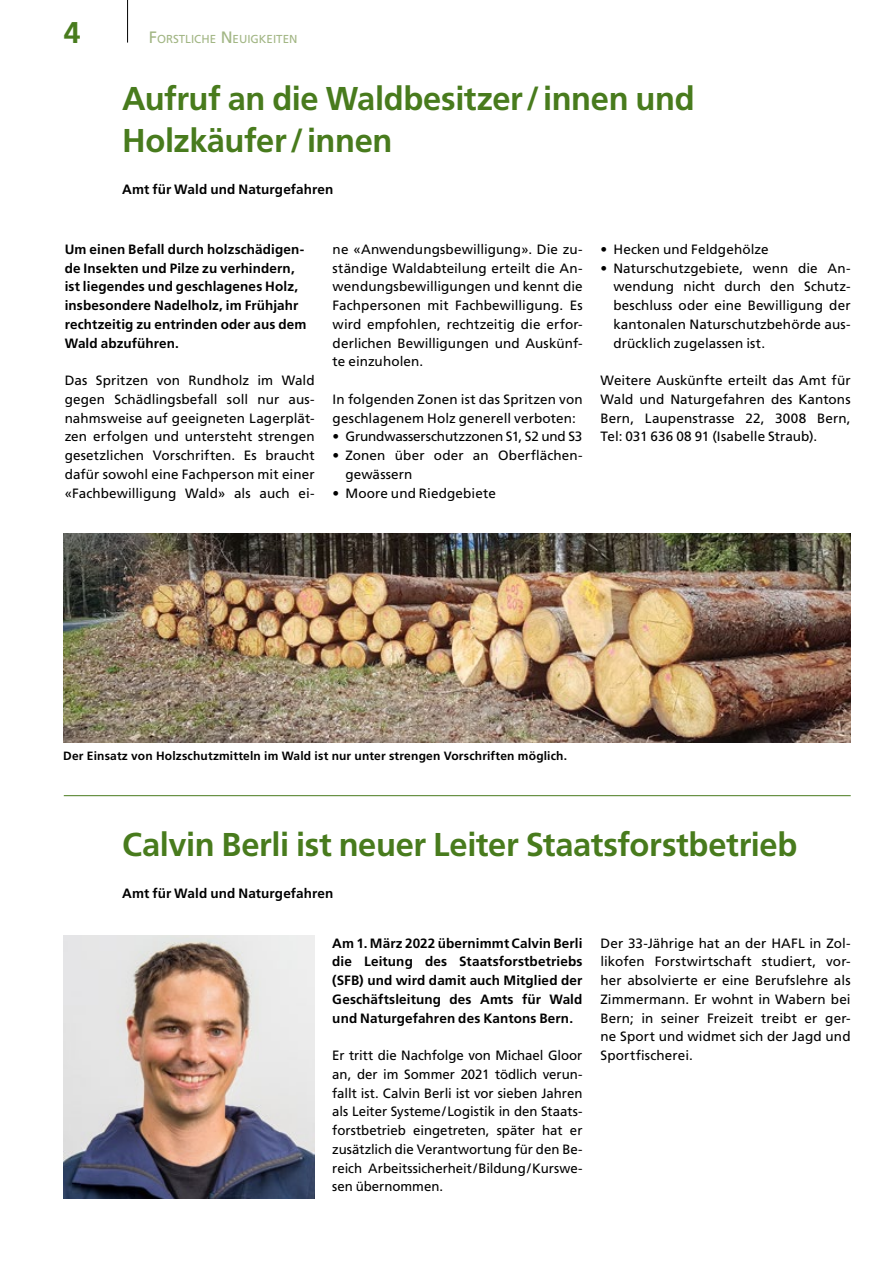
<style>
.page{position:relative;width:893px;height:1263px;background:#fff}
.page>*{position:absolute;margin:0;border:0;box-sizing:border-box;transform-origin:0 0}
.t1{font:700 33px/42px "Frutiger LT Std";letter-spacing:-.01em;color:#487b1d}
.t2{font:700 30px "Frutiger LT Std";color:#487b1d}
.t3{font:13.5px/18.8px "Frutiger LT Std";letter-spacing:.005em;color:#000;text-align:justify}
.t4{font:700 13.5px/18.8px "Frutiger LT Std";letter-spacing:.01em;color:#000;text-align:justify}
.t5{font:700 12px "Frutiger LT Std";letter-spacing:.015em;color:#000}
.t6{font:11.55px "Frutiger LT Std";color:#a2b684}
.s1{font-size:16.5px}
</style>
<div class="page">
<hr style="left:127px;top:0;width:1px;height:43px;background:#000">
<hr style="left:64px;top:795px;width:787px;height:1px;background:#487b1d">
<img style="left:64px;top:935px;width:251px;height:264px">
<img style="left:64px;top:534px;width:786px;height:208px">
<h2 class="t2" style="left:64px;top:14px;width:18px">4</h2>
<p class="t6" style="left:149px;top:32px;width:148px"><span class="s1">F</span>ORSTLICHE <span class="s1">N</span>EUIGKEITEN</p>
<h1 class="t1" style="left:122px;top:77px;width:574px">Aufruf an die Waldbesitzer/innen und<br>Holzkäufer/innen</h1>
<p class="t4" style="left:122px;top:180px;width:213px">Amt für Wald und Naturgefahren</p>
<p class="t4" style="left:65px;top:240px;width:243px;text-align:left">Um einen Befall durch holzschädigen&shy;de Insekten und Pilze zu verhindern, ist liegendes und geschlagenes Holz, insbesondere Nadelholz, im Frühjahr rechtzeitig zu entrinden oder aus dem Wald abzuführen.</p>
<p class="t3" style="left:65px;top:371px;width:252px">Das Spritzen von Rundholz im Wald gegen Schädlingsbefall soll nur aus&shy;nahmsweise auf geeigneten Lagerplät&shy;zen erfolgen und untersteht strengen gesetzlichen Vorschriften. Es braucht dafür sowohl eine Fachperson mit einer «Fachbewilligung Wald» als auch ei-</p>
<p class="t3" style="left:333px;top:240px;width:251px">ne «Anwendungsbewilligung». Die zu&shy;ständige Waldabteilung erteilt die An&shy;wendungsbewilligungen und kennt die Fachpersonen mit Fachbewilligung. Es wird empfohlen, rechtzeitig die erfor&shy;derlichen Bewilligungen und Auskünf&shy;te einzuholen.</p>
<p class="t3" style="left:333px;top:390px;width:251px">In folgenden Zonen ist das Spritzen von geschlagenem Holz generell verboten:</p>
<p class="t3" style="left:333px;top:427px;width:251px">• Grundwasserschutzzonen S1, S2 und S3</p>
<p class="t3" style="left:345px;top:446px;width:238px;text-indent:-13px">• Zonen über oder an Oberflächen&shy;gewässern</p>
<p class="t3" style="left:333px;top:484px;width:165px">• Moore und Riedgebiete</p>
<p class="t3" style="left:601px;top:240px;width:169px">• Hecken und Feldgehölze</p>
<p class="t3" style="left:613px;top:259px;width:239px;text-indent:-13px">• Naturschutzgebiete, wenn die An&shy;wendung nicht durch den Schutz&shy;beschluss oder eine Bewilligung der kantonalen Naturschutzbehörde aus&shy;drücklich zugelassen ist.</p>
<p class="t3" style="left:601px;top:371px;width:251px">Weitere Auskünfte erteilt das Amt für Wald und Naturgefahren des Kantons Bern, Laupenstrasse 22, 3008 Bern, Tel: 031 636 08 91 (Isabelle Straub).</p>
<p class="t5" style="left:63px;top:749px;width:505px">Der Einsatz von Holzschutzmitteln im Wald ist nur unter strengen Vorschriften möglich.</p>
<h1 class="t1" style="left:122px;top:824px;width:677px">Calvin Berli ist neuer Leiter Staatsforstbetrieb</h1>
<p class="t4" style="left:122px;top:884px;width:213px">Amt für Wald und Naturgefahren</p>
<p class="t4" style="left:332px;top:934px;width:252px">Am 1. März 2022 übernimmt Calvin Berli die Leitung des Staatsforstbetriebs (SFB) und wird damit auch Mitglied der Geschäftsleitung des Amts für Wald und Naturgefahren des Kantons Bern.</p>
<p class="t3" style="left:332px;top:1046px;width:252px">Er tritt die Nachfolge von Michael Gloor an, der im Sommer 2021 tödlich verun&shy;fallt ist. Calvin Berli ist vor sieben Jahren als Leiter Systeme/Logistik in den Staats&shy;forstbetrieb eingetreten, später hat er zusätzlich die Verantwortung für den Be&shy;reich Arbeitssicherheit/Bildung/Kurswe&shy;sen übernommen.</p>
<p class="t3" style="left:600px;top:934px;width:252px">Der 33-Jährige hat an der HAFL in Zol&shy;likofen Forstwirtschaft studiert, vor&shy;her absolvierte er eine Berufslehre als Zimmermann. Er wohnt in Wabern bei Bern; in seiner Freizeit treibt er ger&shy;ne Sport und widmet sich der Jagd und Sportfischerei.</p>
</div>
